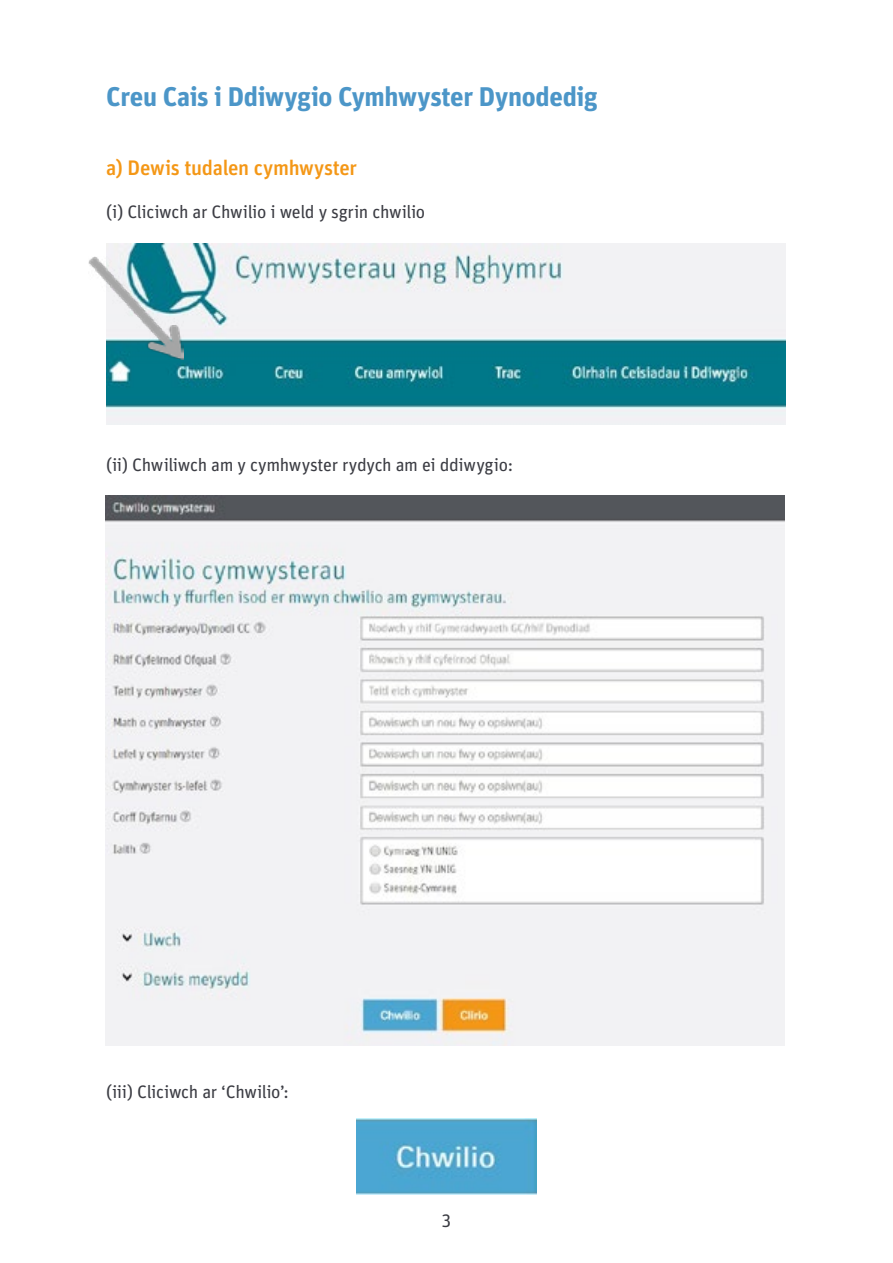
<style>
.page{position:relative;width:893px;height:1263px;background:#fff}
.page>*{position:absolute;margin:0;border:0;box-sizing:border-box;transform-origin:0 0}
.t1{font:700 27px "Unit OT";letter-spacing:-.015em;color:#4c96c8}
.t2{font:500 21px "Unit OT";letter-spacing:-.015em;color:#f49716}
.t3{font:18px "Unit OT";letter-spacing:-.02em;color:#3b3c43}
</style>
<div class="page">
<img style="left:106px;top:243px;width:679px;height:182px">
<img style="left:89px;top:257px;width:95px;height:103px">
<img style="left:106px;top:496px;width:679px;height:550px">
<img style="left:357px;top:1118px;width:179px;height:76px">
<h1 class="t1" style="left:106px;top:79px;width:493px">Creu Cais i Ddiwygio Cymhwyster Dynodedig</h1>
<p class="t2" style="left:106px;top:154px;width:252px">a) Dewis tudalen cymhwyster</p>
<p class="t3" style="left:106px;top:200px;width:320px">(i) Cliciwch ar Chwilio i weld y sgrin chwilio</p>
<p class="t3" style="left:106px;top:453px;width:408px">(ii) Chwiliwch am y cymhwyster rydych am ei ddiwygio:</p>
<p class="t3" style="left:106px;top:1080px;width:184px">(iii) Cliciwch ar ‘Chwilio’:</p>
<p class="t3" style="left:442px;top:1208px;width:11px">3</p>
</div>
